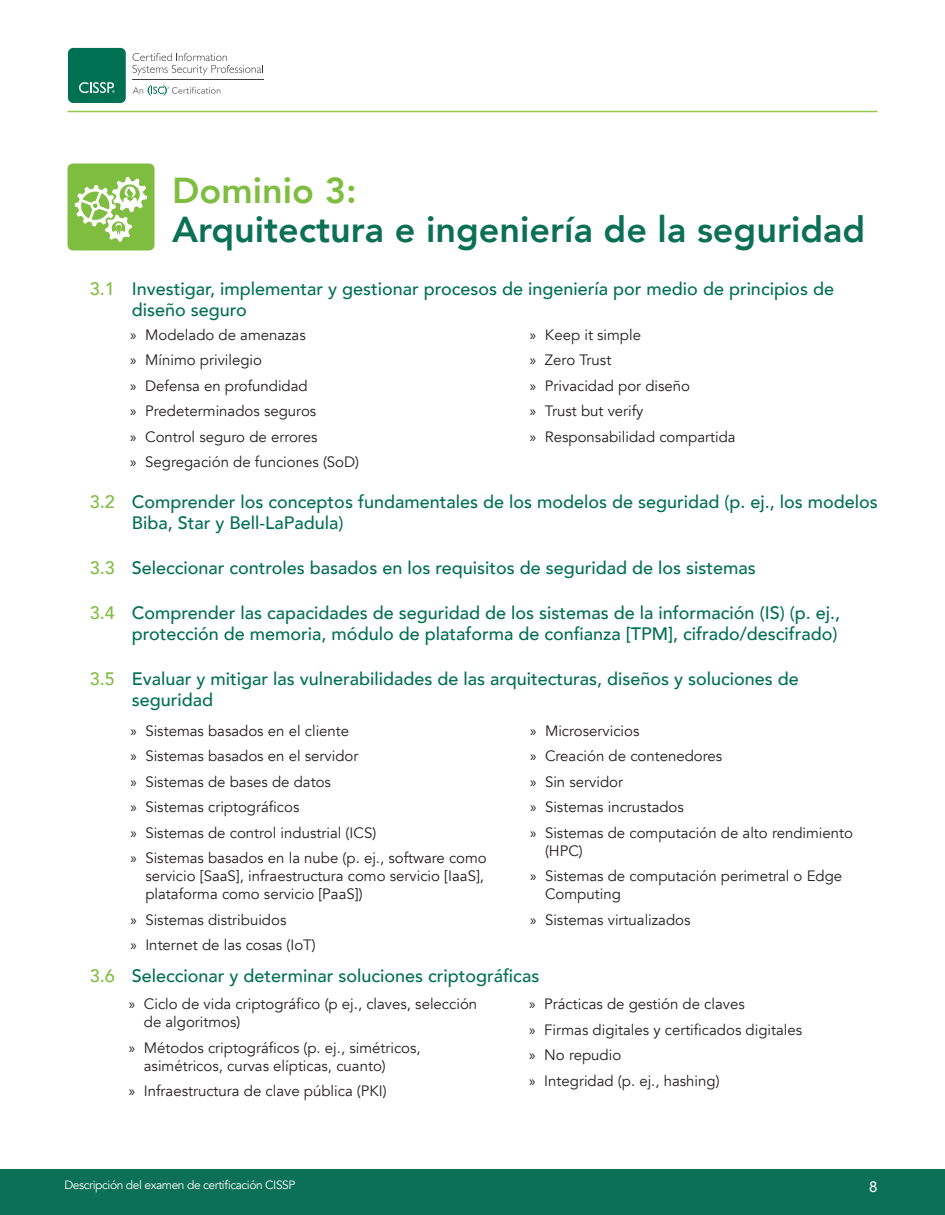
<style>
.page{position:relative;width:945px;height:1215px;background:#fff}
.page>*{position:absolute;margin:0;border:0;box-sizing:border-box;transform-origin:0 0}
.Green_Headlines_Big{font:800 36px "Avenir";color:#0b7055}
.Green_Headlines_Big-2{font:800 36px "Avenir";color:#7fbd41}
.t1{font:500 18px/21px "Avenir";color:#007053}
.t2{font:15px/18px "Avenir";color:#231f20}
.t3{font:500 15px "Avenir";color:#fff}
.t4{font:12px "Avenir";letter-spacing:-.035em;color:#fff}
.s1{color:#7fbd41}
.s2{font-family:"Myriad Pro"}
</style>
<div class="page">
<hr style="left:67px;top:111px;width:810px;height:1px;background:#94c94a">
<div style="left:0;top:1170px;width:945px;height:45px;background:#0b7055"></div>
<div style="left:68px;top:48px;width:58px;height:55px;background:#007053;border-radius:5px"></div>
<svg style="left:133px;top:53px;width:130px;height:22px"></svg>
<hr style="left:133px;top:80px;width:131px;height:1px;background:#3e3e3f">
<svg style="left:133px;top:85px;width:87px;height:11px"></svg>
<svg style="left:79px;top:82px;width:36px;height:11px"></svg>
<div style="left:68px;top:164px;width:87px;height:86px;background:#7fbd41;border-radius:5px"></div>
<svg style="left:75px;top:177px;width:72px;height:65px"></svg>
<p class="Green_Headlines_Big-2" style="left:172px;top:162px;width:186px">Dominio 3:</p>
<p class="Green_Headlines_Big" style="left:172px;top:201px;width:694px">Arquitectura e ingeniería de la seguridad</p>
<p class="t1" style="left:132px;top:277px;width:704px;text-indent:-42px"><span class="s1">3.1</span> Investigar, implementar y gestionar procesos de ingeniería por medio de principios de diseño seguro</p>
<p class="t2" style="left:130px;top:326px;width:177px"><span class="s2">»</span> Modelado de amenazas</p>
<p class="t2" style="left:130px;top:352px;width:133px"><span class="s2">»</span> Mínimo privilegio</p>
<p class="t2" style="left:130px;top:377px;width:179px"><span class="s2">»</span> Defensa en profundidad</p>
<p class="t2" style="left:130px;top:403px;width:188px"><span class="s2">»</span> Predeterminados seguros</p>
<p class="t2" style="left:130px;top:428px;width:189px"><span class="s2">»</span> Control seguro de errores</p>
<p class="t2" style="left:130px;top:454px;width:230px"><span class="s2">»</span> Segregación de funciones (SoD)</p>
<p class="t2" style="left:530px;top:326px;width:113px"><span class="s2">»</span> Keep it simple</p>
<p class="t2" style="left:530px;top:352px;width:83px"><span class="s2">»</span> Zero Trust</p>
<p class="t2" style="left:530px;top:377px;width:162px"><span class="s2">»</span> Privacidad por diseño</p>
<p class="t2" style="left:530px;top:403px;width:115px"><span class="s2">»</span> Trust but verify</p>
<p class="t2" style="left:530px;top:428px;width:207px"><span class="s2">»</span> Responsabilidad compartida</p>
<p class="t1" style="left:132px;top:490px;width:747px;text-indent:-42px"><span class="s1">3.2</span> Comprender los conceptos fundamentales de los modelos de seguridad (p. ej., los modelos<br>Biba, Star y Bell-LaPadula)</p>
<p class="t1" style="left:90px;top:556px;width:667px"><span class="s1">3.3</span> Seleccionar controles basados en los requisitos de seguridad de los sistemas</p>
<p class="t1" style="left:90px;top:601px;width:752px;text-align:right"><span class="s1">3.4</span> Comprender las capacidades de seguridad de los sistemas de la información (IS) (p. ej., protección de memoria, módulo de plataforma de confianza [TPM], cifrado/descifrado)</p>
<p class="t1" style="left:132px;top:667px;width:669px;text-indent:-42px"><span class="s1">3.5</span> Evaluar y mitigar las vulnerabilidades de las arquitecturas, diseños y soluciones de seguridad</p>
<p class="t2" style="left:130px;top:722px;width:220px"><span class="s2">»</span> Sistemas basados en el cliente</p>
<p class="t2" style="left:130px;top:747px;width:230px"><span class="s2">»</span> Sistemas basados en el servidor</p>
<p class="t2" style="left:130px;top:773px;width:202px"><span class="s2">»</span> Sistemas de bases de datos</p>
<p class="t2" style="left:130px;top:798px;width:171px"><span class="s2">»</span> Sistemas criptográficos</p>
<p class="t2" style="left:130px;top:824px;width:247px"><span class="s2">»</span> Sistemas de control industrial (ICS)</p>
<p class="t2" style="left:145px;top:849px;width:343px;text-indent:-15px"><span class="s2">»</span> Sistemas basados en la nube (p. ej., software como servicio [SaaS], infraestructura como servicio [IaaS], plataforma como servicio [PaaS])</p>
<p class="t2" style="left:130px;top:911px;width:158px"><span class="s2">»</span> Sistemas distribuidos</p>
<p class="t2" style="left:130px;top:936px;width:187px"><span class="s2">»</span> Internet de las cosas (IoT)</p>
<p class="t2" style="left:530px;top:722px;width:111px"><span class="s2">»</span> Microservicios</p>
<p class="t2" style="left:530px;top:747px;width:194px"><span class="s2">»</span> Creación de contenedores</p>
<p class="t2" style="left:530px;top:773px;width:95px"><span class="s2">»</span> Sin servidor</p>
<p class="t2" style="left:530px;top:798px;width:155px"><span class="s2">»</span> Sistemas incrustados</p>
<p class="t2" style="left:545px;top:824px;width:310px;text-indent:-15px"><span class="s2">»</span> Sistemas de computación de alto rendimiento (HPC)</p>
<p class="t2" style="left:545px;top:867px;width:299px;text-indent:-15px"><span class="s2">»</span> Sistemas de computación perimetral o Edge<br>Computing</p>
<p class="t2" style="left:530px;top:911px;width:162px"><span class="s2">»</span> Sistemas virtualizados</p>
<p class="t1" style="left:90px;top:964px;width:451px"><span class="s1">3.6</span> Seleccionar y determinar soluciones criptográficas</p>
<p class="t2" style="left:144px;top:995px;width:335px;text-indent:-15px"><span class="s2">»</span> Ciclo de vida criptográfico (p ej., claves, selección de algoritmos)</p>
<p class="t2" style="left:144px;top:1039px;width:278px;text-indent:-15px"><span class="s2">»</span> Métodos criptográficos (p. ej., simétricos, asimétricos, curvas elípticas, cuanto)</p>
<p class="t2" style="left:129px;top:1082px;width:259px"><span class="s2">»</span> Infraestructura de clave pública (PKI)</p>
<p class="t2" style="left:529px;top:995px;width:217px"><span class="s2">»</span> Prácticas de gestión de claves</p>
<p class="t2" style="left:529px;top:1021px;width:274px"><span class="s2">»</span> Firmas digitales y certificados digitales</p>
<p class="t2" style="left:529px;top:1046px;width:93px"><span class="s2">»</span> No repudio</p>
<p class="t2" style="left:529px;top:1072px;width:192px"><span class="s2">»</span> Integridad (p. ej., hashing)</p>
<p class="t4" style="left:64px;top:1178px;width:232px">Descripción del examen de certificación CISSP</p>
<p class="t3" style="left:869px;top:1173px;width:10px">8</p>
</div>
